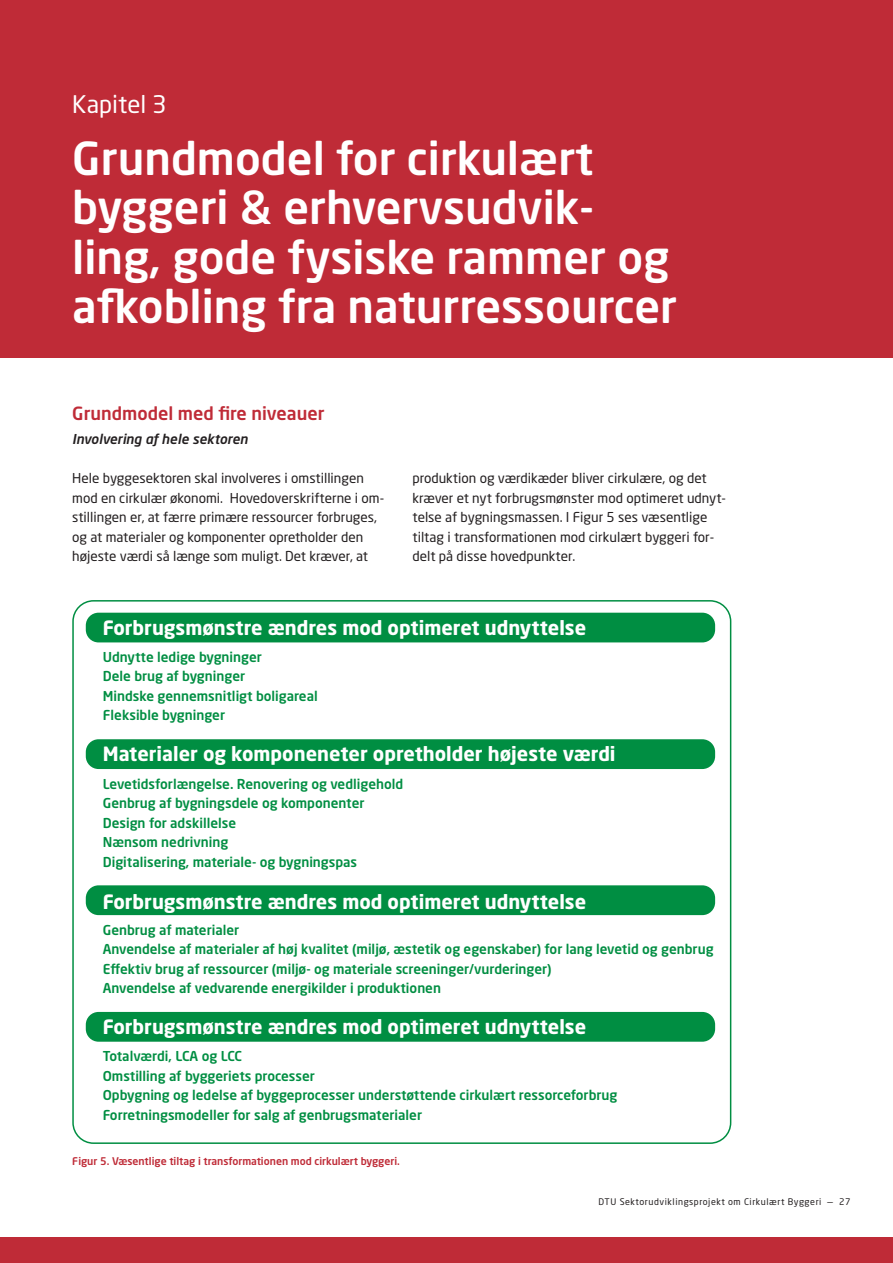
<style>
.page{position:relative;width:893px;height:1263px;background:#fff}
.page>*{position:absolute;margin:0;border:0;box-sizing:border-box;transform-origin:0 0}
.t1{font:500 45px/49.5px "Neo Sans Std";color:#fff}
.t2{font:24px "Neo Sans Std";color:#fff}
.t3{font:700 19.5px "Neo Sans Std";color:#fff}
.t4{font:500 18px "Neo Sans Std";color:#bf2b37}
.t5{font:500 13.5px/19.5px "Neo Sans Std";color:#008e42}
.t6{font:13.5px/19.5px "Neo Sans Std";color:#231f20}
.t7{font:italic 500 13.5px "Neo Sans Std";color:#231f20}
.t8{font:500 10.5px "Neo Sans Std";color:#bf2b37}
.t9{font:9px "Neo Sans Pro";letter-spacing:.06em;color:#231f20}
</style>
<div class="page">
<div style="left:0;top:0;width:893px;height:357px;background:#bf2b37"></div>
<div style="left:0;top:1237px;width:893px;height:26px;background:#bf2b37"></div>
<div style="left:86px;top:613px;width:629px;height:29px;background:#008e42;border-radius:13px"></div>
<div style="left:86px;top:739px;width:629px;height:30px;background:#008e42;border-radius:13px"></div>
<div style="left:86px;top:885px;width:629px;height:30px;background:#008e42;border-radius:13px"></div>
<div style="left:86px;top:1012px;width:629px;height:30px;background:#008e42;border-radius:13px"></div>
<h2 class="t2" style="left:72px;top:89px;width:96px">Kapitel 3</h2>
<h1 class="t1" style="left:72px;top:132px;width:606px">Grundmodel for cirkulært byggeri &amp; erhvervsudvik&shy;ling, gode fysiske rammer og afkobling fra naturressourcer</h1>
<h3 class="t4" style="left:72px;top:402px;width:254px">Grundmodel med fire niveauer</h3>
<p class="t7" style="left:72px;top:431px;width:177px">Involvering af hele sektoren</p>
<p class="t6" style="left:72px;top:468px;width:313px">Hele byggesektoren skal involveres i omstillingen mod en cirkulær økonomi. Hovedoverskrifterne i om&shy;stillingen er, at færre primære ressourcer forbruges, og at materialer og komponenter opretholder den højeste værdi så længe som muligt. Det kræver, at</p>
<p class="t6" style="left:412px;top:468px;width:315px">produktion og værdikæder bliver cirkulære, og det kræver et nyt forbrugsmønster mod optimeret udnyt&shy;telse af bygningsmassen. I Figur 5 ses væsentlige tiltag i transformationen mod cirkulært byggeri for&shy;delt på disse hovedpunkter.</p>
<h3 class="t3" style="left:103px;top:615px;width:485px">Forbrugsmønstre ændres mod optimeret udnyttelse</h3>
<p class="t5" style="left:103px;top:647px;width:216px">Udnytte ledige bygninger<br>Dele brug af bygninger<br>Mindske gennemsnitligt boligareal<br>Fleksible bygninger</p>
<h3 class="t3" style="left:103px;top:742px;width:514px">Materialer og komponeneter opretholder højeste værdi</h3>
<p class="t5" style="left:103px;top:773px;width:302px">Levetidsforlængelse. Renovering og vedligehold Genbrug af bygningsdele og komponenter Design for adskillelse<br>Nænsom nedrivning<br>Digitalisering, materiale- og bygningspas</p>
<h3 class="t3" style="left:103px;top:889px;width:485px">Forbrugsmønstre ændres mod optimeret udnyttelse</h3>
<p class="t5" style="left:103px;top:919px;width:612px">Genbrug af materialer<br>Anvendelse af materialer af høj kvalitet (miljø, æstetik og egenskaber) for lang levetid og genbrug Effektiv brug af ressourcer (miljø- og materiale screeninger/vurderinger)<br>Anvendelse af vedvarende energikilder i produktionen</p>
<h3 class="t3" style="left:103px;top:1014px;width:485px">Forbrugsmønstre ændres mod optimeret udnyttelse</h3>
<p class="t5" style="left:103px;top:1046px;width:516px">Totalværdi, LCA og LCC<br>Omstilling af byggeriets processer<br>Opbygning og ledelse af byggeprocesser understøttende cirkulært ressorceforbrug Forretningsmodeller for salg af genbrugsmaterialer</p>
<p class="t8" style="left:72px;top:1154px;width:329px">Figur 5. Væsentlige tiltag i transformationen mod cirkulært byggeri.</p>
<p class="t9" style="left:599px;top:1196px;width:253px">DTU Sektorudviklingsprojekt om Cirkulært Byggeri — 27</p>
</div>
